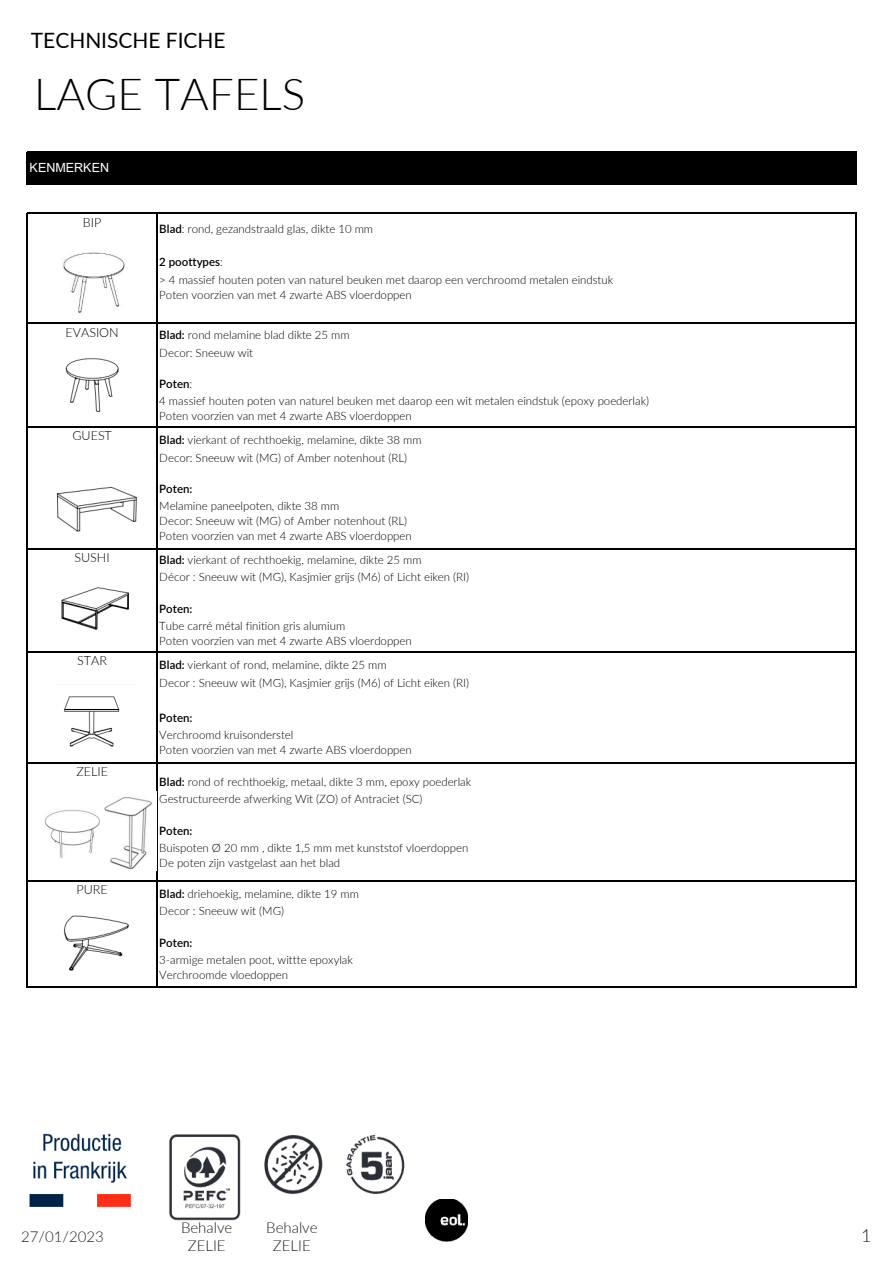
<style>
.page{position:relative;width:893px;height:1263px;background:#fff}
.page>*{position:absolute;margin:0;border:0;box-sizing:border-box;transform-origin:0 0}
.t1{font:300 44.25px "Lato";color:#000}
.t2{font:21.15px "Lato";color:#000}
.t3{font:300 18px "Lato";color:#231f20}
.t4{font:300 15px/18px "Lato";color:#231f20;text-align:center}
.t5{font:300 12.6px "Lato";letter-spacing:-.005em;color:#000}
.t6{font:12.6px "Arial";letter-spacing:.005em;color:#fff}
.t7{font:300 11.55px/17.2px "Lato";color:#000}
.s1{font-weight:600}
</style>
<div class="page">
<img style="left:425px;top:1199px;width:43px;height:43px">
<div style="left:28px;top:152px;width:828px;height:32px;background:#000"></div>
<hr style="left:27px;top:152px;width:1px;height:33px;background:#000">
<hr style="left:856px;top:153px;width:1px;height:32px;background:#000">
<hr style="left:27px;top:213px;width:1px;height:774px;background:#000">
<hr style="left:856px;top:214px;width:1px;height:773px;background:#000">
<hr style="left:156px;top:214px;width:1px;height:773px;background:#000">
<hr style="left:28px;top:152px;width:829px;height:1px;background:#000">
<hr style="left:28px;top:183px;width:829px;height:2px;background:#000">
<hr style="left:28px;top:213px;width:829px;height:1px;background:#000">
<hr style="left:28px;top:323px;width:829px;height:1px;background:#000">
<hr style="left:28px;top:426px;width:829px;height:1px;background:#000">
<hr style="left:28px;top:548px;width:829px;height:1px;background:#000">
<hr style="left:28px;top:651px;width:829px;height:1px;background:#000">
<hr style="left:28px;top:762px;width:829px;height:1px;background:#000">
<hr style="left:28px;top:880px;width:829px;height:1px;background:#000">
<hr style="left:28px;top:986px;width:829px;height:1px;background:#000">
<img style="left:63px;top:252px;width:62px;height:61px">
<img style="left:65px;top:358px;width:54px;height:54px">
<img style="left:56px;top:487px;width:82px;height:45px">
<img style="left:61px;top:587px;width:68px;height:43px">
<img style="left:58px;top:684px;width:77px;height:63px">
<img style="left:63px;top:915px;width:66px;height:56px">
<img style="left:44px;top:809px;width:56px;height:49px">
<img style="left:104px;top:797px;width:48px;height:73px">
<img style="left:29px;top:1133px;width:376px;height:87px">
<p class="t2" style="left:31px;top:25px;width:196px">TECHNISCHE FICHE</p>
<p class="t1" style="left:34px;top:63px;width:272px">LAGE TAFELS</p>
<p class="t6" style="left:30px;top:159px;width:81px">KENMERKEN</p>
<p class="t5" style="left:83px;top:213px;width:20px">BIP</p>
<p class="t5" style="left:66px;top:324px;width:54px">EVASION</p>
<p class="t5" style="left:72px;top:427px;width:41px">GUEST</p>
<p class="t5" style="left:75px;top:549px;width:37px">SUSHI</p>
<p class="t5" style="left:77px;top:652px;width:31px">STAR</p>
<p class="t5" style="left:76px;top:763px;width:33px">ZELIE</p>
<p class="t5" style="left:77px;top:881px;width:33px">PURE</p>
<p class="t7" style="left:159px;top:219px;width:215px"><span class="s1">Blad</span>: rond, gezandstraald glas, dikte 10 mm</p>
<p class="t7" style="left:159px;top:253px;width:455px"><span class="s1">2 poottypes</span>:<br>&gt; 4 massief houten poten van naturel beuken met daarop een verchroomd metalen eindstuk</p>
<p class="t7" style="left:159px;top:286px;width:254px">Poten voorzien van met 4 zwarte ABS vloerdoppen</p>
<p class="t7" style="left:159px;top:326px;width:192px"><span class="s1">Blad:</span> rond melamine blad dikte 25 mm<br>Decor: Sneeuw wit</p>
<p class="t7" style="left:159px;top:375px;width:491px"><span class="s1">Poten</span>:<br>4 massief houten poten van naturel beuken met daarop een wit metalen eindstuk (epoxy poederlak)</p>
<p class="t7" style="left:159px;top:404px;width:264px;line-height:23.9px">Poten voorzien van met 4 zwarte ABS vloerdoppen<br><span class="s1">Blad:</span> vierkant of rechthoekig, melamine, dikte 38 mm</p>
<p class="t7" style="left:159px;top:448px;width:249px">Decor: Sneeuw wit (MG) of Amber notenhout (RL)</p>
<p class="t7" style="left:159px;top:480px;width:182px"><span class="s1">Poten:<br></span>Melamine paneelpoten, dikte 38 mm</p>
<p class="t7" style="left:159px;top:513px;width:254px;line-height:15px">Decor: Sneeuw wit (MG) of Amber notenhout (RL)<br>Poten voorzien van met 4 zwarte ABS vloerdoppen</p>
<p class="t7" style="left:159px;top:551px;width:311px"><span class="s1">Blad:</span> vierkant of rechthoekig, melamine, dikte 25 mm<br>Décor : Sneeuw wit (MG), Kasjmier grijs (M6) of Licht eiken (RI)</p>
<p class="t7" style="left:159px;top:600px;width:187px"><span class="s1">Poten:<br></span>Tube carré métal finition gris alumium</p>
<p class="t7" style="left:159px;top:632px;width:254px">Poten voorzien van met 4 zwarte ABS vloerdoppen</p>
<p class="t7" style="left:159px;top:656px;width:311px"><span class="s1">Blad:</span> vierkant of rond, melamine, dikte 25 mm<br>Decor : Sneeuw wit (MG), Kasjmier grijs (M6) of Licht eiken (RI)</p>
<p class="t7" style="left:159px;top:709px;width:136px"><span class="s1">Poten:<br></span>Verchroomd kruisonderstel</p>
<p class="t7" style="left:159px;top:741px;width:254px">Poten voorzien van met 4 zwarte ABS vloerdoppen</p>
<p class="t7" style="left:159px;top:773px;width:313px"><span class="s1">Blad:</span> rond of rechthoekig, metaal, dikte 3 mm, epoxy poederlak<br>Gestructureerde afwerking Wit (ZO) of Antraciet (SC)</p>
<p class="t7" style="left:159px;top:821px;width:311px"><span class="s1">Poten:<br></span>Buispoten Ø 20 mm , dikte 1,5 mm met kunststof vloerdoppen</p>
<p class="t7" style="left:159px;top:854px;width:182px">De poten zijn vastgelast aan het blad</p>
<p class="t7" style="left:159px;top:884px;width:201px"><span class="s1">Blad:</span> driehoekig, melamine, dikte 19 mm<br>Decor : Sneeuw wit (MG)</p>
<p class="t7" style="left:159px;top:933px;width:195px"><span class="s1">Poten:<br></span>3-armige metalen poot, wittte epoxylak</p>
<p class="t7" style="left:159px;top:966px;width:130px">Verchroomde vloedoppen</p>
<p class="t4" style="left:181px;top:1218px;width:53px">Behalve<br>ZELIE</p>
<p class="t4" style="left:266px;top:1218px;width:53px">Behalve<br>ZELIE</p>
<p class="t4" style="left:21px;top:1227px;width:84px">27/01/2023</p>
<h3 class="t3" style="left:861px;top:1223px;width:12px">1</h3>
</div>
